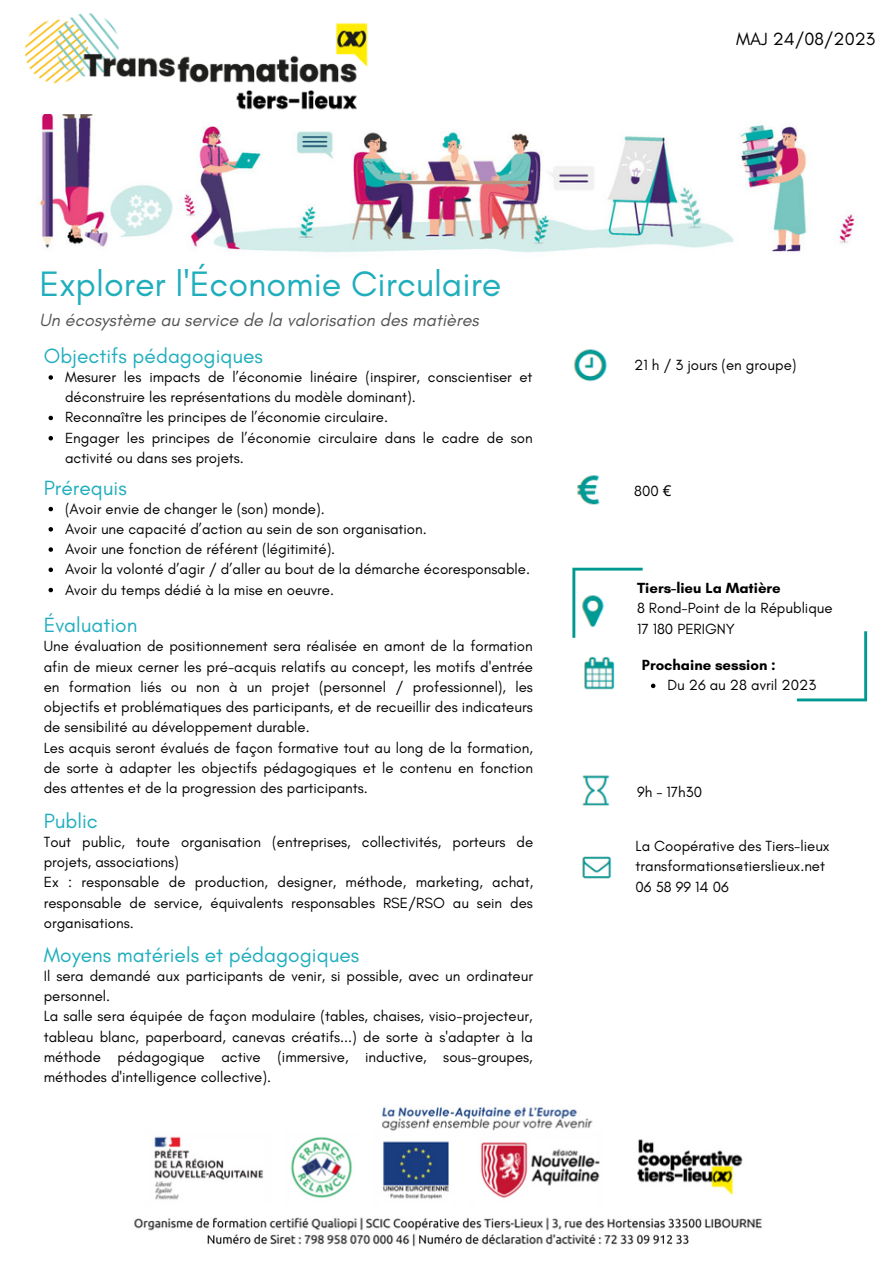
<style>
.page{position:relative;width:893px;height:1264px;background:#fff}
.page>*{position:absolute;margin:0;border:0;box-sizing:border-box;transform-origin:0 0}
.t1{font:36px "Glacial Indifference";color:#20aebd}
.t2{font:21px "Glacial Indifference";color:#20aebd}
.t3{font:italic 18px "Glacial Indifference";color:#545454}
.t4{font:18px "Glacial Indifference";color:#000}
.t5{font:15px/20.2px "Glacial Indifference";color:#000}
.t6{font:700 15px "Glacial Indifference";color:#000}
.s1{font-family:"Noto Sans"}
</style>
<div class="page">
<img style="left:25px;top:13px;width:343px;height:97px">
<img style="left:37px;top:114px;width:819px;height:139px">
<img style="left:582px;top:856px;width:30px;height:23px">
<img style="left:582px;top:775px;width:28px;height:31px">
<img style="left:576px;top:475px;width:24px;height:30px">
<img style="left:573px;top:349px;width:34px;height:33px">
<img style="left:583px;top:656px;width:32px;height:34px">
<svg style="left:651px;top:683px;width:4px;height:5px"></svg>
<svg style="left:572px;top:567px;width:70px;height:70px"></svg>
<svg style="left:796px;top:631px;width:71px;height:70px"></svg>
<svg style="left:48px;top:375px;width:5px;height:5px"></svg>
<svg style="left:48px;top:416px;width:5px;height:4px"></svg>
<svg style="left:48px;top:436px;width:5px;height:4px"></svg>
<svg style="left:48px;top:507px;width:5px;height:4px"></svg>
<svg style="left:48px;top:527px;width:5px;height:4px"></svg>
<svg style="left:48px;top:547px;width:5px;height:5px"></svg>
<svg style="left:48px;top:567px;width:5px;height:5px"></svg>
<svg style="left:48px;top:588px;width:5px;height:4px"></svg>
<img style="left:134px;top:1107px;width:628px;height:140px">
<p class="t1" style="left:40px;top:262px;width:463px">Explorer l'Économie Circulaire</p>
<p class="t3" style="left:40px;top:308px;width:440px">Un écosystème au service de la valorisation des matières</p>
<p class="t4" style="left:736px;top:28px;width:140px">MAJ 24/08/2023</p>
<p class="t2" style="left:44px;top:343px;width:221px">Objectifs pédagogiques</p>
<p class="t5" style="left:634px;top:354px;width:164px">21 h / 3 jours (en groupe)</p>
<p class="t5" style="left:65px;top:366px;width:469px">Mesurer les impacts de l’économie linéaire (inspirer, conscientiser et déconstruire les représentations du modèle dominant).</p>
<p class="t5" style="left:65px;top:407px;width:324px">Reconnaître les principes de l’économie circulaire.</p>
<p class="t5" style="left:65px;top:427px;width:469px">Engager les principes de l’économie circulaire dans le cadre de son activité ou dans ses projets.</p>
<p class="t2" style="left:44px;top:474px;width:84px">Prérequis</p>
<p class="t5" style="left:65px;top:498px;width:261px">(Avoir envie de changer le (son) monde).</p>
<p class="t5" style="left:65px;top:518px;width:363px">Avoir une capacité d’action au sein de son organisation.</p>
<p class="t5" style="left:65px;top:538px;width:272px">Avoir une fonction de référent (légitimité).</p>
<p class="t5" style="left:65px;top:559px;width:466px">Avoir la volonté d’agir / d’aller au bout de la démarche écoresponsable.</p>
<p class="t5" style="left:65px;top:579px;width:270px">Avoir du temps dédié à la mise en oeuvre.</p>
<p class="t2" style="left:44px;top:612px;width:95px">Évaluation</p>
<p class="t5" style="left:44px;top:636px;width:491px;text-align:justify">Une évaluation de positionnement sera réalisée en amont de la formation afin de mieux cerner les pré-acquis relatifs au concept, les motifs d'entrée en formation liés ou non à un projet (personnel / professionnel), les objectifs et problématiques des participants, et de recueillir des indicateurs de sensibilité au développement durable.</p>
<p class="t5" style="left:44px;top:737px;width:491px;text-align:justify">Les acquis seront évalués de façon formative tout au long de la formation, de sorte à adapter les objectifs pédagogiques et le contenu en fonction des attentes et de la progression des participants.</p>
<p class="t2" style="left:44px;top:808px;width:56px">Public</p>
<p class="t5" style="left:44px;top:831px;width:491px">Tout public, toute organisation (entreprises, collectivités, porteurs de projets, associations)</p>
<p class="t5" style="left:44px;top:871px;width:491px;text-align:justify">Ex : responsable de production, designer, méthode, marketing, achat, responsable de service, équivalents responsables RSE/RSO au sein des organisations.</p>
<p class="t2" style="left:44px;top:942px;width:317px">Moyens matériels et pédagogiques</p>
<p class="t5" style="left:44px;top:965px;width:490px">Il sera demandé aux participants de venir, si possible, avec un ordinateur personnel.</p>
<p class="t5" style="left:44px;top:1005px;width:490px;text-align:justify">La salle sera équipée de façon modulaire (tables, chaises, visio-projecteur, tableau blanc, paperboard, canevas créatifs...) de sorte à s'adapter à la méthode pédagogique active (immersive, inductive, sous-groupes, méthodes d'intelligence collective).</p>
<p class="t5" style="left:634px;top:480px;width:39px">800 <span class="s1">€</span></p>
<p class="t6" style="left:637px;top:579px;width:145px">Tiers-lieu La Matière</p>
<p class="t5" style="left:637px;top:598px;width:197px">8 Rond-Point de la République</p>
<p class="t5" style="left:637px;top:618px;width:99px">17 180 PERIGNY</p>
<p class="t6" style="left:642px;top:656px;width:135px">Prochaine session :</p>
<p class="t5" style="left:667px;top:675px;width:150px">Du 26 au 28 avril 2023</p>
<p class="t5" style="left:637px;top:781px;width:67px">9h - 17h30</p>
<p class="t5" style="left:635px;top:835px;width:196px">La Coopérative des Tiers-lieux</p>
<p class="t5" style="left:635px;top:856px;width:191px">transformations@tierslieux.net</p>
<p class="t5" style="left:635px;top:876px;width:95px">06 58 99 14 06</p>
</div>
